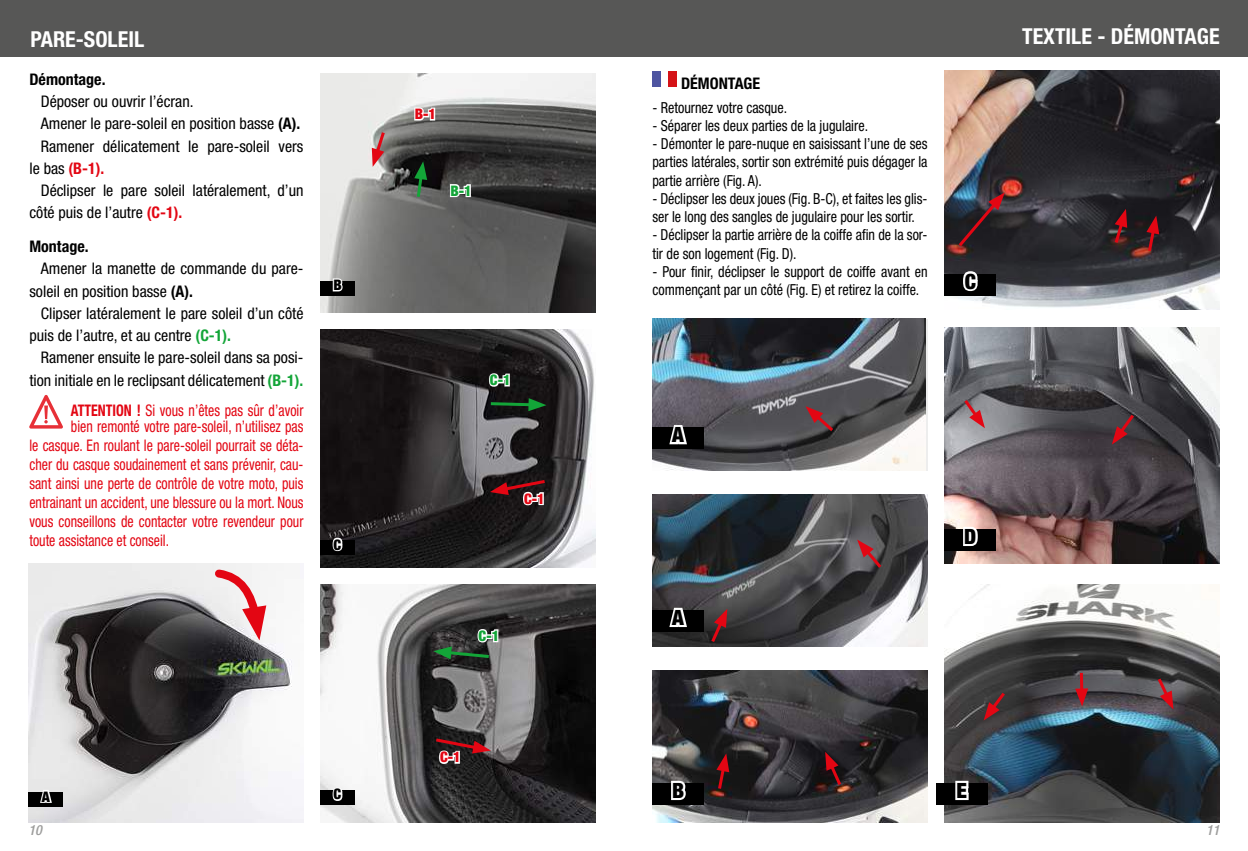
<style>
.page{position:relative;width:1248px;height:851px;background:#fff}
.page>*{position:absolute;margin:0;border:0;box-sizing:border-box;transform-origin:0 0}
.t1{font:700 condensed 22px "Helvetica Neue LT Std";color:#fff}
.t2{font:900 condensed 21px "Helvetica Neue LT Std";color:#000}
.t3{font:condensed 16px/22.2px "Helvetica Neue LT Std";color:#000}
.t4{font:condensed 16px/19px "Helvetica Neue LT Std";color:#e30613;scale:.87 1}
.t5{font:700 condensed 16px "Helvetica Neue LT Std";color:#000}
.t6{font:700 condensed 16px "Helvetica Neue LT Std";color:#e30613}
.t7{font:condensed 15.2px/18.2px "Helvetica Neue LT Std";color:#000;scale:.93 1}
.t8{font:900 condensed 14.6px "Helvetica Neue LT Std";color:#e30613}
.t9{font:900 condensed 14.6px "Helvetica Neue LT Std";color:#13a538}
.t10{font:900 condensed 14.6px "Helvetica Neue LT Std";color:#000}
.t11{font:italic 500 condensed 14px "Helvetica Neue LT Std";color:#9d9d9c}
.s1{font-weight:700}
.s2{font-weight:400;color:#000}
.s3{font-weight:700;color:#e30613}
.s4{font-weight:700;color:#13a538}
</style>
<div class="page">
<div style="left:0;top:0;width:1247px;height:57px;background:#575756"></div>
<img style="left:652px;top:319px;width:273px;height:151px">
<img style="left:652px;top:495px;width:275px;height:151px">
<img style="left:652px;top:670px;width:275px;height:152px">
<img style="left:944px;top:584px;width:275px;height:238px">
<img style="left:944px;top:71px;width:275px;height:238px">
<img style="left:944px;top:327px;width:275px;height:236px">
<div style="left:944px;top:273px;width:52px;height:22px;background:#000"></div>
<svg style="left:960px;top:269px;width:19px;height:23px"></svg>
<div style="left:944px;top:529px;width:52px;height:21px;background:#000"></div>
<svg style="left:960px;top:524px;width:19px;height:23px"></svg>
<div style="left:652px;top:427px;width:52px;height:22px;background:#000"></div>
<svg style="left:667px;top:379px;width:22px;height:66px"></svg>
<div style="left:652px;top:609px;width:52px;height:22px;background:#000"></div>
<svg style="left:667px;top:562px;width:22px;height:66px"></svg>
<div style="left:652px;top:782px;width:52px;height:22px;background:#000"></div>
<svg style="left:669px;top:778px;width:18px;height:23px"></svg>
<div style="left:935px;top:782px;width:52px;height:22px;background:#000"></div>
<svg style="left:953px;top:778px;width:17px;height:23px"></svg>
<img style="left:28px;top:563px;width:275px;height:259px">
<img style="left:320px;top:584px;width:275px;height:238px">
<img style="left:320px;top:329px;width:275px;height:238px">
<img style="left:320px;top:74px;width:275px;height:238px">
<div style="left:29px;top:792px;width:34px;height:14px;background:#000"></div>
<svg style="left:39px;top:761px;width:15px;height:42px"></svg>
<svg style="left:487px;top:398px;width:59px;height:13px"></svg>
<svg style="left:372px;top:129px;width:15px;height:38px"></svg>
<svg style="left:414px;top:161px;width:13px;height:39px"></svg>
<svg style="left:805px;top:406px;width:31px;height:28px"></svg>
<svg style="left:857px;top:539px;width:27px;height:32px"></svg>
<svg style="left:1111px;top:411px;width:25px;height:33px"></svg>
<svg style="left:961px;top:396px;width:23px;height:32px"></svg>
<svg style="left:1154px;top:675px;width:19px;height:34px"></svg>
<svg style="left:983px;top:689px;width:24px;height:31px"></svg>
<svg style="left:1079px;top:672px;width:4px;height:16px"></svg>
<svg style="left:1075px;top:688px;width:13px;height:18px"></svg>
<svg style="left:825px;top:751px;width:18px;height:37px"></svg>
<svg style="left:716px;top:753px;width:13px;height:39px"></svg>
<svg style="left:1145px;top:215px;width:14px;height:39px"></svg>
<svg style="left:1112px;top:209px;width:15px;height:37px"></svg>
<svg style="left:955px;top:192px;width:49px;height:57px;background:#3b2b34"></svg>
<svg style="left:708px;top:608px;width:19px;height:37px"></svg>
<svg style="left:210px;top:564px;width:56px;height:76px"></svg>
<div style="left:320px;top:281px;width:34px;height:14px;background:#000"></div>
<svg style="left:331px;top:277px;width:13px;height:15px"></svg>
<div style="left:320px;top:540px;width:34px;height:15px;background:#000"></div>
<svg style="left:331px;top:536px;width:13px;height:16px"></svg>
<div style="left:320px;top:790px;width:34px;height:14px;background:#000"></div>
<svg style="left:331px;top:786px;width:13px;height:15px"></svg>
<svg style="left:413px;top:106px;width:23px;height:16px"></svg>
<svg style="left:448px;top:183px;width:24px;height:15px"></svg>
<svg style="left:490px;top:478px;width:58px;height:28px;background:#533134"></svg>
<svg style="left:487px;top:372px;width:24px;height:16px"></svg>
<svg style="left:433px;top:736px;width:58px;height:29px;background:#5b3d3e"></svg>
<svg style="left:433px;top:627px;width:66px;height:32px;background:#4a584d"></svg>
<svg style="left:29px;top:395px;width:34px;height:33px"></svg>
<div style="left:668px;top:71px;width:9px;height:16px;background:#d51317"></div>
<div style="left:652px;top:71px;width:8px;height:16px;background:#4e55a1"></div>
<h1 class="t1" style="left:31px;top:26px;width:115px">PARE-SOLEIL</h1>
<h1 class="t1" style="left:1021px;top:23px;width:199px">TEXTILE - DÉMONTAGE</h1>
<p class="t5" style="left:29px;top:69px;width:78px">Démontage.</p>
<p class="t3" style="left:41px;top:90px;width:154px">Déposer ou ouvrir l’écran.</p>
<p class="t3" style="left:41px;top:112px;width:261px">Amener le pare-soleil en position basse <span class="s1">(A).</span></p>
<p class="t3" style="left:41px;top:135px;width:264px">Ramener délicatement le pare-soleil vers</p>
<p class="t6" style="left:29px;top:158px;width:76px"><span class="s2">le bas</span> (B-1).</p>
<p class="t3" style="left:41px;top:179px;width:264px">Déclipser le pare soleil latéralement, d’un</p>
<p class="t3" style="left:29px;top:201px;width:154px">côté puis de l’autre <span class="s3">(C-1).</span></p>
<p class="t5" style="left:29px;top:236px;width:61px">Montage.</p>
<p class="t3" style="left:29px;top:257px;width:275px;text-indent:11px">Amener la manette de commande du pare&shy;soleil en position basse <span class="s1">(A).</span></p>
<p class="t3" style="left:29px;top:302px;width:275px;text-indent:11px">Clipser latéralement le pare soleil d’un côté puis de l’autre, et au centre <span class="s4">(C-1).</span></p>
<p class="t3" style="left:29px;top:346px;width:275px;text-align:right">Ramener ensuite le pare-soleil dans sa posi&shy;tion initiale en le reclipsant délicatement <span class="s4">(B-1).</span></p>
<p class="t4" style="left:71px;top:402px;width:269px;line-height:16px"><span class="s1">ATTENTION !</span> Si vous n’êtes pas sûr d’avoir bien remonté votre pare-soleil, n’utilisez pas</p>
<p class="t4" style="left:29px;top:435px;width:316px;text-align:justify">le casque. En roulant le pare-soleil pourrait se déta&shy;cher du casque soudainement et sans prévenir, cau&shy;sant ainsi une perte de contrôle de votre moto, puis entrainant un accident, une blessure ou la mort. Nous vous conseillons de contacter votre revendeur pour toute assistance et conseil.</p>
<p class="t5" style="left:681px;top:73px;width:81px">DÉMONTAGE</p>
<p class="t7" style="left:652px;top:98px;width:146px">- Retournez votre casque.</p>
<p class="t7" style="left:652px;top:116px;width:233px">- Séparer les deux parties de la jugulaire.</p>
<p class="t7" style="left:652px;top:134px;width:297px;text-align:justify">- Démonter le pare-nuque en saisissant l’une de ses parties latérales, sortir son extrémité puis dégager la partie arrière (Fig. A).</p>
<p class="t7" style="left:652px;top:189px;width:297px">- Déclipser les deux joues (Fig. B-C), et faites les glis&shy;ser le long des sangles de jugulaire pour les sortir.</p>
<p class="t7" style="left:652px;top:226px;width:297px">- Déclipser la partie arrière de la coiffe afin de la sor&shy;tir de son logement (Fig. D).</p>
<p class="t7" style="left:652px;top:262px;width:297px">- Pour finir, déclipser le support de coiffe avant en commençant par un côté (Fig. E) et retirez la coiffe.</p>
<p class="t8" style="left:415px;top:105px;width:23px">B-1</p>
<p class="t9" style="left:450px;top:181px;width:23px">B-1</p>
<h2 class="t2" style="left:964px;top:268px;width:13px">C</h2>
<p class="t10" style="left:333px;top:276px;width:10px">B</p>
<p class="t9" style="left:490px;top:371px;width:22px">C-1</p>
<h2 class="t2" style="left:672px;top:421px;width:13px">A</h2>
<p class="t8" style="left:524px;top:489px;width:22px">C-1</p>
<h2 class="t2" style="left:964px;top:523px;width:14px">D</h2>
<p class="t10" style="left:333px;top:535px;width:9px">C</p>
<p class="t9" style="left:478px;top:626px;width:22px">C-1</p>
<p class="t8" style="left:440px;top:748px;width:22px">C-1</p>
<h2 class="t2" style="left:672px;top:604px;width:13px">A</h2>
<p class="t10" style="left:42px;top:787px;width:10px">A</p>
<h2 class="t2" style="left:672px;top:777px;width:14px">B</h2>
<h2 class="t2" style="left:956px;top:777px;width:12px">E</h2>
<p class="t10" style="left:333px;top:785px;width:9px">C</p>
<p class="t11" style="left:28px;top:822px;width:15px">10</p>
<p class="t11" style="left:1205px;top:822px;width:15px">11</p>
</div>
